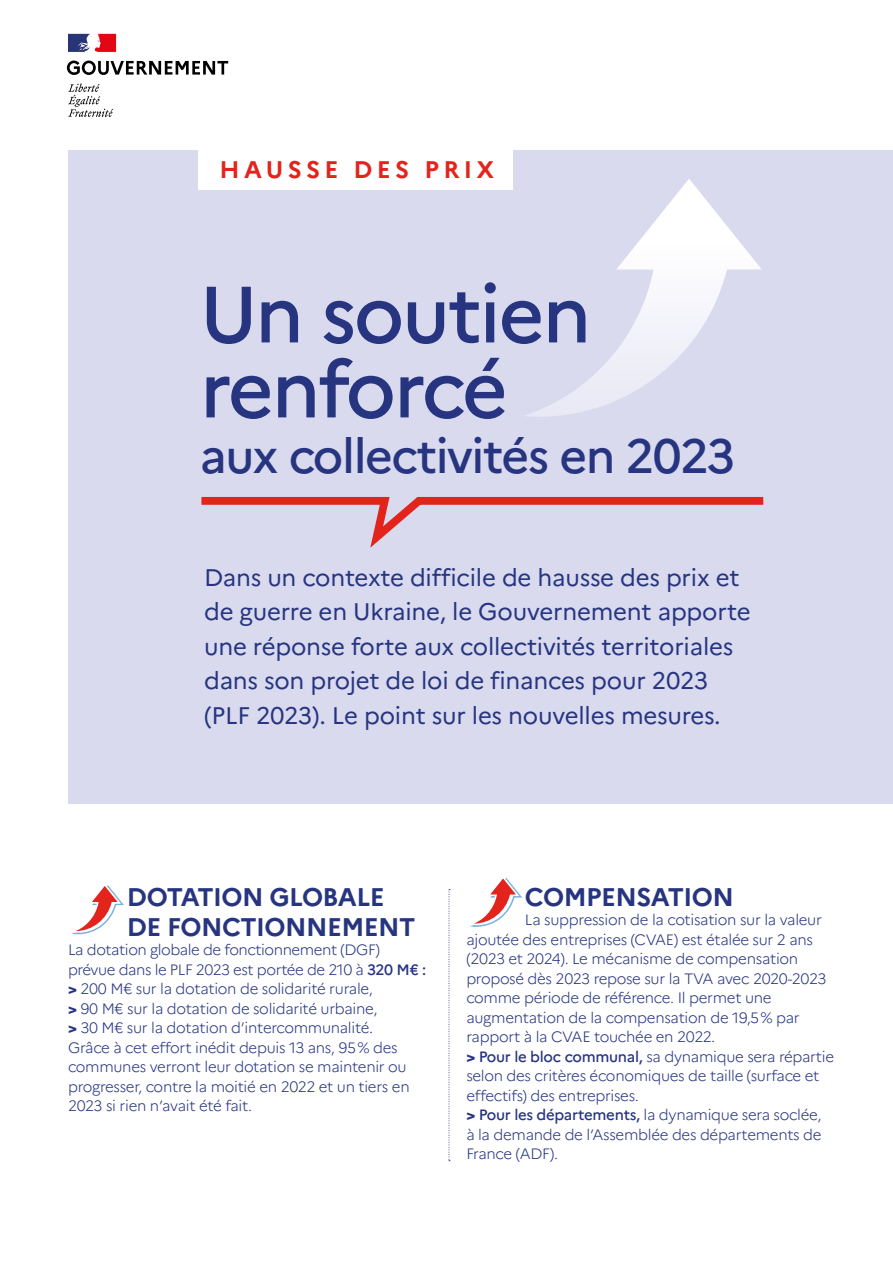
<style>
.page{position:relative;width:893px;height:1263px;background:#fff}
.page>*{position:absolute;margin:0;border:0;box-sizing:border-box;transform-origin:0 0}
.t1{font:500 79.5px/75px "Marianne";letter-spacing:-.03em;color:#273581}
.t2{font:500 48px "Marianne";letter-spacing:-.03em;color:#273581}
.t3{font:700 25.5px/30px "Marianne";letter-spacing:-.02em;color:#273581}
.t4{font:24px/34.5px "Marianne";letter-spacing:-.01em;color:#273581}
.t5{font:700 24px "Marianne";letter-spacing:.18em;color:#e2241c}
.t6{font:300 15px/19.5px "Marianne";letter-spacing:-.02em;color:#273581}
.s1{font-weight:500}
.s2{font-weight:800}
</style>
<div class="page">
<div style="left:69px;top:151px;width:824px;height:653px;background:#d9daee"></div>
<svg style="left:67px;top:61px;width:161px;height:14px"></svg>
<svg style="left:68px;top:84px;width:45px;height:33px"></svg>
<svg style="left:68px;top:34px;width:48px;height:18px"></svg>
<svg style="left:71px;top:885px;width:53px;height:50px"></svg>
<svg style="left:470px;top:877px;width:52px;height:50px"></svg>
<svg style="left:449px;top:889px;width:1px;height:272px"></svg>
<div style="left:198px;top:100px;width:315px;height:89px;background:#fff"></div>
<svg style="left:525px;top:179px;width:237px;height:238px"></svg>
<svg style="left:201px;top:497px;width:563px;height:51px"></svg>
<h3 class="t5" style="left:220px;top:155px;width:276px">HAUSSE DES PRIX</h3>
<h1 class="t1" style="left:200px;top:276px;width:393px">Un soutien renforcé</h1>
<h2 class="t2" style="left:200px;top:427px;width:537px">aux collectivités en 2023</h2>
<h3 class="t4" style="left:204px;top:560px;width:548px">Dans un contexte difficile de hausse des prix et de guerre en Ukraine, le Gouvernement apporte une réponse forte aux collectivités territoriales dans son projet de loi de finances pour 2023 (PLF 2023). Le point sur les nouvelles mesures.</h3>
<h3 class="t3" style="left:127px;top:882px;width:290px">DOTATION GLOBALE<br>DE FONCTIONNEMENT</h3>
<p class="t6" style="left:68px;top:940px;width:360px">La dotation globale de fonctionnement (DGF) prévue dans le PLF 2023 est portée de 210 à <span class="s1">320 M€ : </span><span class="s2">&gt;</span> 200 M€ sur la dotation de solidarité rurale,<br><span class="s2">&gt;</span> 90 M€ sur la dotation de solidarité urbaine,<br><span class="s2">&gt;</span> 30 M€ sur la dotation d’intercommunalité.<br>Grâce à cet effort inédit depuis 13 ans, 95% des communes verront leur dotation se maintenir ou progresser, contre la moitié en 2022 et un tiers en 2023 si rien n’avait été fait.</p>
<h3 class="t3" style="left:525px;top:882px;width:210px">COMPENSATION</h3>
<p class="t6" style="left:466px;top:910px;width:369px;text-indent:59px">La suppression de la cotisation sur la valeur ajoutée des entreprises (CVAE) est étalée sur 2 ans (2023 et 2024). Le mécanisme de compensation proposé dès 2023 repose sur la TVA avec 2020-2023 comme période de référence. Il permet une augmentation de la compensation de 19,5% par rapport à la CVAE touchée en 2022.<br><span class="s2">&gt;</span> <span class="s1">Pour le bloc communal,</span> sa dynamique sera répartie selon des critères économiques de taille (surface et effectifs) des entreprises.<br><span class="s2">&gt;</span> <span class="s1">Pour les départements,</span> la dynamique sera soclée,<br>à la demande de l’Assemblée des départements de France (ADF).</p>
</div>
